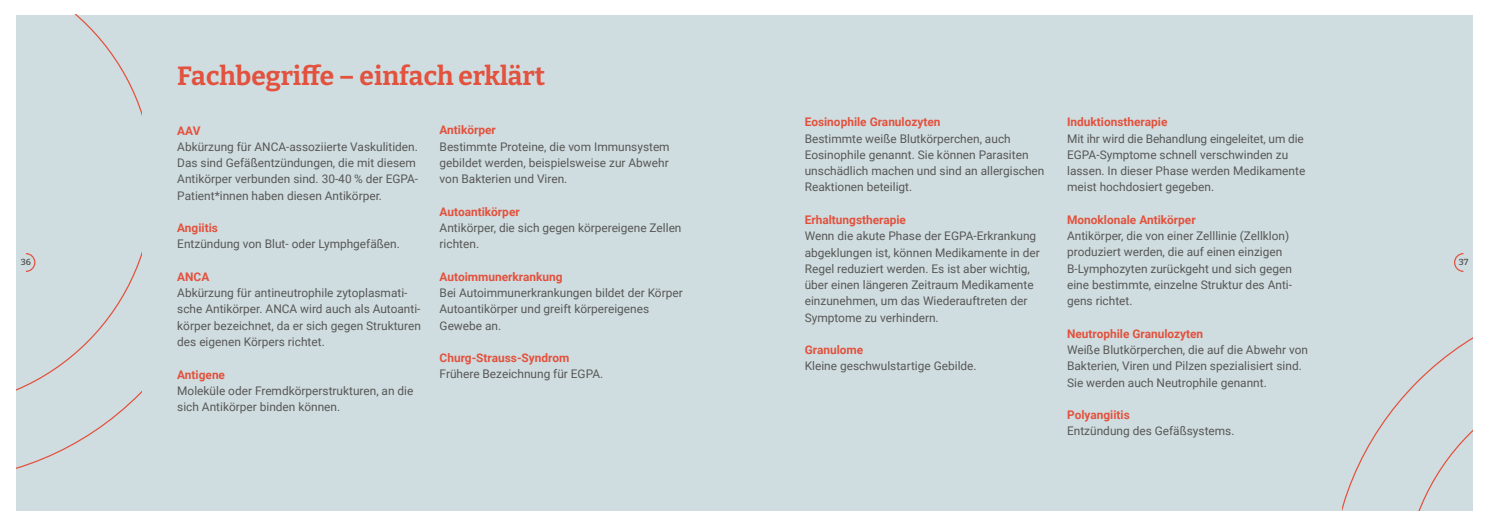
<style>
.page{position:relative;width:1489px;height:525px;background:#fff}
.page>*{position:absolute;margin:0;border:0;box-sizing:border-box;transform-origin:0 0}
.t1{font:700 26.25px "Bitter";color:#e2523e}
.t2{font:11.88px/16.2px "Roboto";color:#575756}
.t3{font:700 11.88px "Roboto";color:#e2523e}
.t4{font:600 8.75px "Bitter";color:#575756}
</style>
<div class="page">
<div style="left:16px;top:15px;width:1456px;height:495px;background:#d0dde0"></div>
<svg style="left:16px;top:15px;width:125px;height:454px"></svg>
<svg style="left:1342px;top:338px;width:130px;height:172px"></svg>
<svg style="left:25px;top:252px;width:11px;height:20px"></svg>
<svg style="left:1454px;top:253px;width:10px;height:19px"></svg>
<h1 class="t1" style="left:177px;top:59px;width:369px">Fachbegriffe – einfach erklärt</h1>
<p class="t3" style="left:177px;top:122px;width:25px">AAV</p>
<p class="t2" style="left:177px;top:138px;width:242px">Abkürzung für ANCA-assoziierte Vaskulitiden.<br>Das sind Gefäßentzündungen, die mit diesem Antikörper verbunden sind. 30-40 % der EGPA-Patient*innen haben diesen Antikörper.</p>
<p class="t3" style="left:177px;top:219px;width:42px">Angiitis</p>
<p class="t2" style="left:177px;top:235px;width:224px">Entzündung von Blut- oder Lymphgefäßen.</p>
<p class="t3" style="left:177px;top:268px;width:34px">ANCA</p>
<p class="t2" style="left:177px;top:284px;width:245px">Abkürzung für antineutrophile zytoplasmati&shy;sche Antikörper. ANCA wird auch als Autoanti&shy;körper bezeichnet, da er sich gegen Strukturen des eigenen Körpers richtet.</p>
<p class="t3" style="left:177px;top:366px;width:49px">Antigene</p>
<p class="t2" style="left:177px;top:382px;width:238px">Moleküle oder Fremdkörperstrukturen, an die sich Antikörper binden können.</p>
<p class="t3" style="left:1067px;top:114px;width:102px">Induktionstherapie</p>
<p class="t2" style="left:1067px;top:130px;width:240px">Mit ihr wird die Behandlung eingeleitet, um die EGPA-Symptome schnell verschwinden zu lassen. In dieser Phase werden Medikamente meist hochdosiert gegeben.</p>
<p class="t3" style="left:1067px;top:211px;width:130px">Monoklonale Antikörper</p>
<p class="t2" style="left:1067px;top:227px;width:226px">Antikörper, die von einer Zelllinie (Zellklon) produziert werden, die auf einen einzigen B-Lymphozyten zurückgeht und sich gegen eine bestimmte, einzelne Struktur des Anti&shy;gens richtet.</p>
<p class="t3" style="left:1067px;top:325px;width:138px">Neutrophile Granulozyten</p>
<p class="t2" style="left:1067px;top:341px;width:242px">Weiße Blutkörperchen, die auf die Abwehr von<br>Bakterien, Viren und Pilzen spezialisiert sind.<br>Sie werden auch Neutrophile genannt.</p>
<p class="t3" style="left:1067px;top:406px;width:64px">Polyangiitis</p>
<p class="t2" style="left:1067px;top:422px;width:169px">Entzündung des Gefäßsystems.</p>
<p class="t3" style="left:804px;top:114px;width:137px">Eosinophile Granulozyten</p>
<p class="t2" style="left:804px;top:130px;width:241px">Bestimmte weiße Blutkörperchen, auch Eosinophile genannt. Sie können Parasiten unschädlich machen und sind an allergischen Reaktionen beteiligt.</p>
<p class="t3" style="left:804px;top:211px;width:103px">Erhaltungstherapie</p>
<p class="t2" style="left:804px;top:227px;width:236px">Wenn die akute Phase der EGPA-Erkrankung abgeklungen ist, können Medikamente in der Regel reduziert werden. Es ist aber wichtig, über einen längeren Zeitraum Medikamente einzunehmen, um das Wiederauftreten der Symptome zu verhindern.</p>
<p class="t3" style="left:804px;top:341px;width:60px">Granulome</p>
<p class="t2" style="left:804px;top:357px;width:173px">Kleine geschwulstartige Gebilde.</p>
<p class="t3" style="left:439px;top:122px;width:58px">Antikörper</p>
<p class="t2" style="left:439px;top:138px;width:232px;text-align:justify">Bestimmte Proteine, die vom Immunsystem gebildet werden, beispielsweise zur Abwehr von Bakterien und Viren.</p>
<p class="t3" style="left:439px;top:203px;width:82px">Autoantikörper</p>
<p class="t2" style="left:439px;top:219px;width:243px">Antikörper, die sich gegen körpereigene Zellen richten.</p>
<p class="t3" style="left:439px;top:268px;width:124px">Autoimmunerkrankung</p>
<p class="t2" style="left:439px;top:284px;width:244px">Bei Autoimmunerkrankungen bildet der Körper<br>Autoantikörper und greift körpereigenes<br>Gewebe an.</p>
<p class="t3" style="left:439px;top:349px;width:131px">Churg-Strauss-Syndrom</p>
<p class="t2" style="left:439px;top:365px;width:165px">Frühere Bezeichnung für EGPA.</p>
<p class="t4" style="left:21px;top:256px;width:12px">36</p>
<p class="t4" style="left:1458px;top:257px;width:11px">37</p>
</div>
